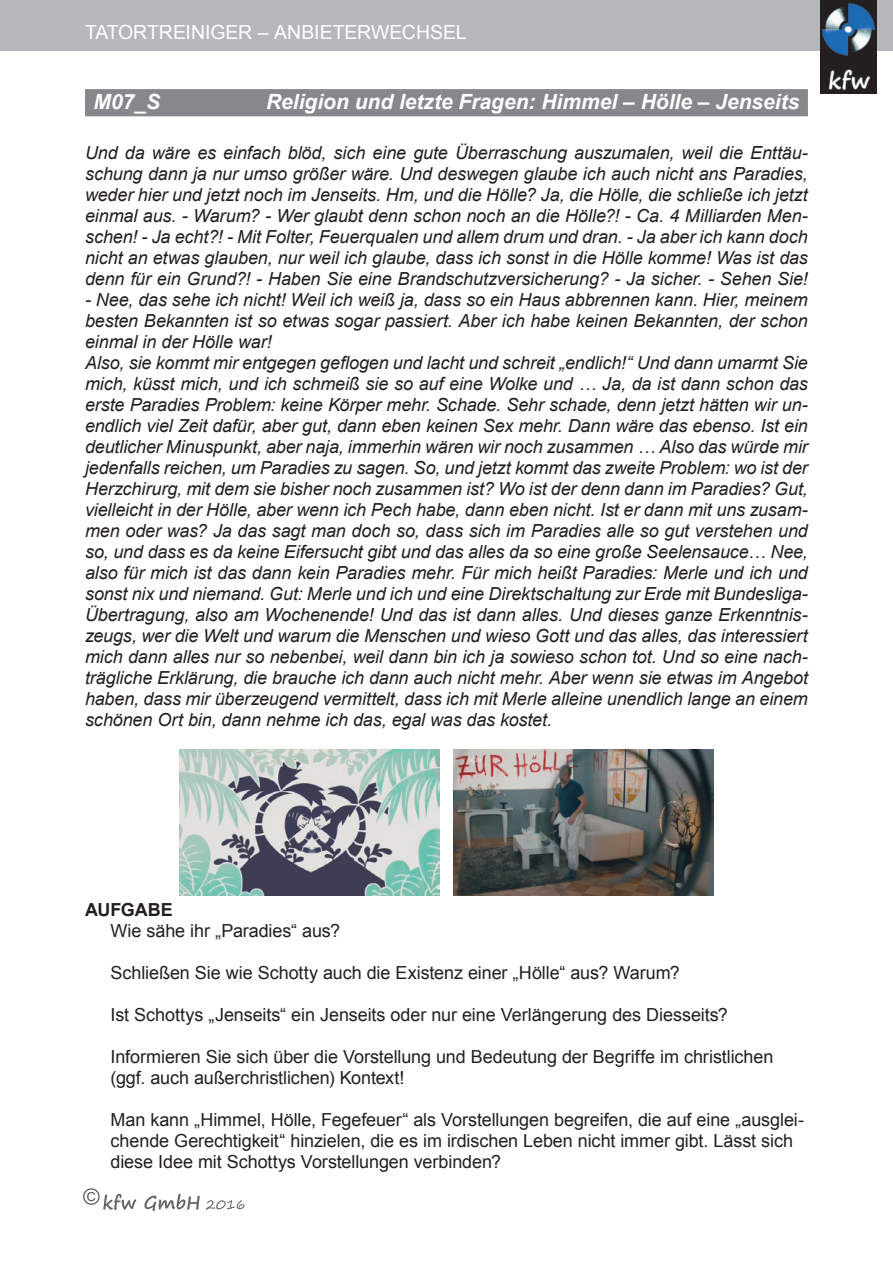
<style>
.page{position:relative;width:893px;height:1263px;background:#fff}
.page>*{position:absolute;margin:0;border:0;box-sizing:border-box;transform-origin:0 0}
.M1-5{font:italic 700 21px "Arial";color:#fff}
.t1{font:19.5px "Arial";letter-spacing:-.005em;color:#fff}
.Standard_Arial_12_14{font:italic 18px/21px "Arial";letter-spacing:-.005em;color:#231f20;text-align:justify}
.t2{font:18px/21px "Arial";letter-spacing:-.005em;color:#231f20}
.t3{font:700 18px "Arial";letter-spacing:-.005em;color:#231f20}
</style>
<div class="page">
<svg style="left:83px;top:1188px;width:162px;height:23px"></svg>
<div style="left:0;top:0;width:893px;height:51px;background:#b6b7bb"></div>
<img style="left:820px;top:0;width:56px;height:94px">
<div style="left:85px;top:89px;width:723px;height:24px;background:#86888b"></div>
<div style="left:85px;top:109px;width:723px;height:7px;background:#86888b"></div>
<img style="left:179px;top:749px;width:260px;height:146px">
<img style="left:454px;top:749px;width:260px;height:146px">
<p class="t1" style="left:85px;top:19px;width:383px">TATORTREINIGER – ANBIETERWECHSEL</p>
<p class="M1-5" style="left:94px;top:87px;width:68px">M07_S</p>
<p class="M1-5" style="left:266px;top:87px;width:535px">Religion und letzte Fragen: Himmel – Hölle – Jenseits</p>
<p class="Standard_Arial_12_14" style="left:85px;top:142px;width:724px">Und da wäre es einfach blöd, sich eine gute Überraschung auszumalen, weil die Enttäu&shy;schung dann ja nur umso größer wäre. Und deswegen glaube ich auch nicht ans Paradies, weder hier und jetzt noch im Jenseits. Hm, und die Hölle? Ja, die Hölle, die schließe ich jetzt einmal aus. - Warum? - Wer glaubt denn schon noch an die Hölle?! - Ca. 4 Milliarden Men&shy;schen! - Ja echt?! - Mit Folter, Feuerqualen und allem drum und dran. - Ja aber ich kann doch nicht an etwas glauben, nur weil ich glaube, dass ich sonst in die Hölle komme! Was ist das denn für ein Grund?! - Haben Sie eine Brandschutzversicherung? - Ja sicher. - Sehen Sie!</p>
<p class="Standard_Arial_12_14" style="left:85px;top:289px;width:724px">- Nee, das sehe ich nicht! Weil ich weiß ja, dass so ein Haus abbrennen kann. Hier, meinem besten Bekannten ist so etwas sogar passiert. Aber ich habe keinen Bekannten, der schon einmal in der Hölle war!</p>
<p class="Standard_Arial_12_14" style="left:85px;top:352px;width:724px">Also, sie kommt mir entgegen geflogen und lacht und schreit „endlich!“ Und dann umarmt Sie mich, küsst mich, und ich schmeiß sie so auf eine Wolke und … Ja, da ist dann schon das erste Paradies Problem: keine Körper mehr. Schade. Sehr schade, denn jetzt hätten wir un&shy;endlich viel Zeit dafür, aber gut, dann eben keinen Sex mehr. Dann wäre das ebenso. Ist ein deutlicher Minuspunkt, aber naja, immerhin wären wir noch zusammen … Also das würde mir jedenfalls reichen, um Paradies zu sagen. So, und jetzt kommt das zweite Problem: wo ist der Herzchirurg, mit dem sie bisher noch zusammen ist? Wo ist der denn dann im Paradies? Gut, vielleicht in der Hölle, aber wenn ich Pech habe, dann eben nicht. Ist er dann mit uns zusam&shy;men oder was? Ja das sagt man doch so, dass sich im Paradies alle so gut verstehen und so, und dass es da keine Eifersucht gibt und das alles da so eine große Seelensauce… Nee, also für mich ist das dann kein Paradies mehr. Für mich heißt Paradies: Merle und ich und sonst nix und niemand. Gut: Merle und ich und eine Direktschaltung zur Erde mit Bundesliga-Übertragung, also am Wochenende! Und das ist dann alles. Und dieses ganze Erkenntnis&shy;zeugs, wer die Welt und warum die Menschen und wieso Gott und das alles, das interessiert mich dann alles nur so nebenbei, weil dann bin ich ja sowieso schon tot. Und so eine nach&shy;trägliche Erklärung, die brauche ich dann auch nicht mehr. Aber wenn sie etwas im Angebot haben, dass mir überzeugend vermittelt, dass ich mit Merle alleine unendlich lange an einem schönen Ort bin, dann nehme ich das, egal was das kostet.</p>
<p class="t3" style="left:85px;top:898px;width:89px">AUFGABE</p>
<p class="t2" style="left:111px;top:921px;width:231px">Wie sähe ihr „Paradies“ aus?</p>
<p class="t2" style="left:111px;top:963px;width:571px">Schließen Sie wie Schotty auch die Existenz einer „Hölle“ aus? Warum?</p>
<p class="t2" style="left:111px;top:1005px;width:619px">Ist Schottys „Jenseits“ ein Jenseits oder nur eine Verlängerung des Diesseits?</p>
<p class="t2" style="left:111px;top:1047px;width:664px">Informieren Sie sich über die Vorstellung und Bedeutung der Begriffe im christlichen (ggf. auch außerchristlichen) Kontext!</p>
<p class="t2" style="left:111px;top:1110px;width:695px">Man kann „Himmel, Hölle, Fegefeuer“ als Vorstellungen begreifen, die auf eine „ausglei&shy;chende Gerechtigkeit“ hinzielen, die es im irdischen Leben nicht immer gibt. Lässt sich diese Idee mit Schottys Vorstellungen verbinden?</p>
</div>
